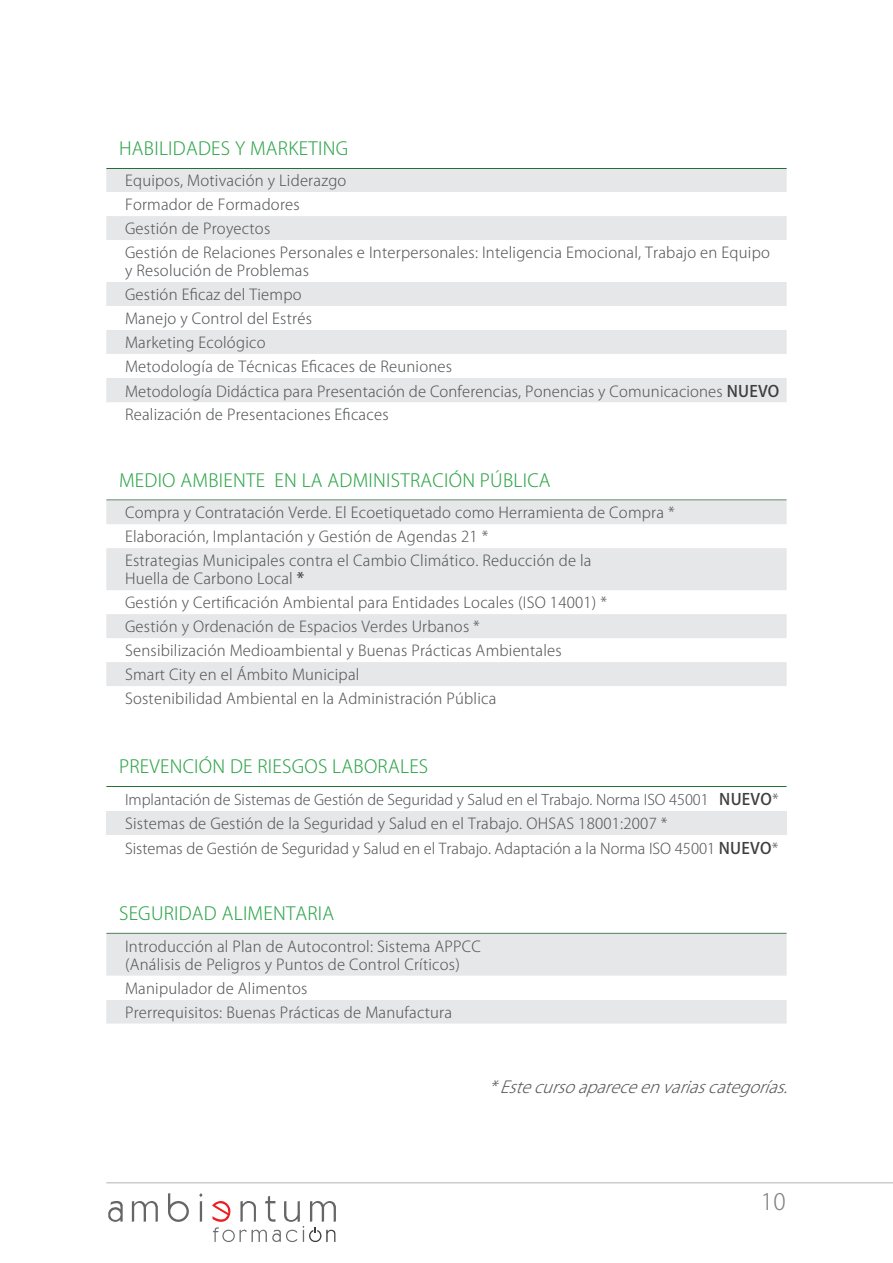
<style>
.page{position:relative;width:893px;height:1263px;background:#fff}
.page>*{position:absolute;margin:0;border:0;box-sizing:border-box;transform-origin:0 0}
.t1{font:300 22.5px "Koz Go Pr 6 N";color:#808285}
.t2{font:300 18px "Koz Go Pr 6 N";letter-spacing:.015em;color:#30a54b}
.t3{font:italic 300 16.5px "Koz Go Pr 6 N";color:#57585a}
.t4{font:300 15px/24px "Koz Go Pr 6 N";letter-spacing:.015em;color:#57585a}
.t5{font:300 14.85px "Koz Go Pr 6 N";color:#57585a}
.t6{font:300 14.55px "Koz Go Pr 6 N";color:#57585a}
.s1{font-weight:500;font-size:15.75px;color:#3e3e3f}
.s2{font-size:15px}
</style>
<div class="page">
<hr style="left:106px;top:1182px;width:787px;height:1px;background:#b2b3b7">
<svg style="left:108px;top:1201px;width:15px;height:21px"></svg>
<svg style="left:199px;top:1193px;width:4px;height:29px"></svg>
<svg style="left:132px;top:1201px;width:26px;height:21px"></svg>
<svg style="left:168px;top:1193px;width:21px;height:29px"></svg>
<svg style="left:212px;top:1196px;width:124px;height:46px"></svg>
<div style="left:106px;top:170px;width:681px;height:22px;background:#e6e7e9"></div>
<svg style="left:106px;top:216px;width:681px;height:186px;fill:#e6e7e9"></svg>
<hr style="left:105px;top:166px;width:684px;height:4px;background:#231f20;opacity:.4">
<svg style="left:106px;top:502px;width:681px;height:184px;fill:#e6e7e9"></svg>
<div style="left:105px;top:497px;width:684px;height:5px;background:#231f20;opacity:.4"></div>
<div style="left:106px;top:811px;width:681px;height:24px;background:#e6e7e9"></div>
<hr style="left:105px;top:784px;width:684px;height:4px;background:#231f20;opacity:.4">
<div style="left:106px;top:935px;width:681px;height:88px;background:#e6e7e9"></div>
<div style="left:106px;top:976px;width:681px;height:23px;background:#fff"></div>
<hr style="left:105px;top:931px;width:684px;height:4px;background:#231f20;opacity:.4">
<p class="t2" style="left:119px;top:138px;width:231px">HABILIDADES Y MARKETING</p>
<p class="t4" style="left:125px;top:169px;width:646px">Equipos, Motivación y Liderazgo<br>Formador de Formadores<br>Gestión de Proyectos<br>Gestión de Relaciones Personales e Interpersonales: Inteligencia Emocional, Trabajo en Equipo</p>
<p class="t4" style="left:125px;top:259px;width:656px">y Resolución de Problemas<br>Gestión Eficaz del Tiempo<br>Manejo y Control del Estrés<br>Marketing Ecológico<br>Metodología de Técnicas Eficaces de Reuniones<br>Metodología Didáctica para Presentación de Conferencias, Ponencias y Comunicaciones <span class="s1">NUEVO </span>Realización de Presentaciones Eficaces</p>
<p class="t2" style="left:119px;top:470px;width:433px">MEDIO AMBIENTE EN LA ADMINISTRACIÓN PÚBLICA</p>
<p class="t4" style="left:125px;top:501px;width:551px">Compra y Contratación Verde. El Ecoetiquetado como Herramienta de Compra *<br>Elaboración, Implantación y Gestión de Agendas 21 *<br>Estrategias Municipales contra el Cambio Climático. Reducción de la</p>
<p class="t4" style="left:125px;top:567px;width:484px">Huella de Carbono Local <span class="s1">*<br></span>Gestión y Certificación Ambiental para Entidades Locales (ISO 14001) * Gestión y Ordenación de Espacios Verdes Urbanos *<br>Sensibilización Medioambiental y Buenas Prácticas Ambientales<br>Smart City en el Ámbito Municipal<br>Sostenibilidad Ambiental en la Administración Pública</p>
<p class="t2" style="left:119px;top:757px;width:311px">PREVENCIÓN DE RIESGOS LABORALES</p>
<p class="t6" style="left:125px;top:792px;width:655px">Implantación de Sistemas de Gestión de Seguridad y Salud en el Trabajo. Norma ISO 45001 <span class="s1">NUEVO</span><span class="s2">*</span></p>
<p class="t4" style="left:125px;top:812px;width:544px">Sistemas de Gestión de la Seguridad y Salud en el Trabajo. OHSAS 18001:2007 *</p>
<p class="t5" style="left:125px;top:840px;width:655px">Sistemas de Gestión de Seguridad y Salud en el Trabajo. Adaptación a la Norma ISO 45001 <span class="s1">NUEVO</span><span class="s2">*</span></p>
<p class="t2" style="left:119px;top:903px;width:217px">SEGURIDAD ALIMENTARIA</p>
<p class="t4" style="left:125px;top:937px;width:357px;line-height:18px">Introducción al Plan de Autocontrol: Sistema APPCC (Análisis de Peligros y Puntos de Control Críticos)</p>
<p class="t4" style="left:125px;top:976px;width:328px">Manipulador de Alimentos<br>Prerrequisitos: Buenas Prácticas de Manufactura</p>
<p class="t3" style="left:489px;top:1077px;width:310px">*Estecursoapareceenvariascategorías.</p>
<h1 class="t1" style="left:761px;top:1189px;width:26px">10</h1>
</div>
